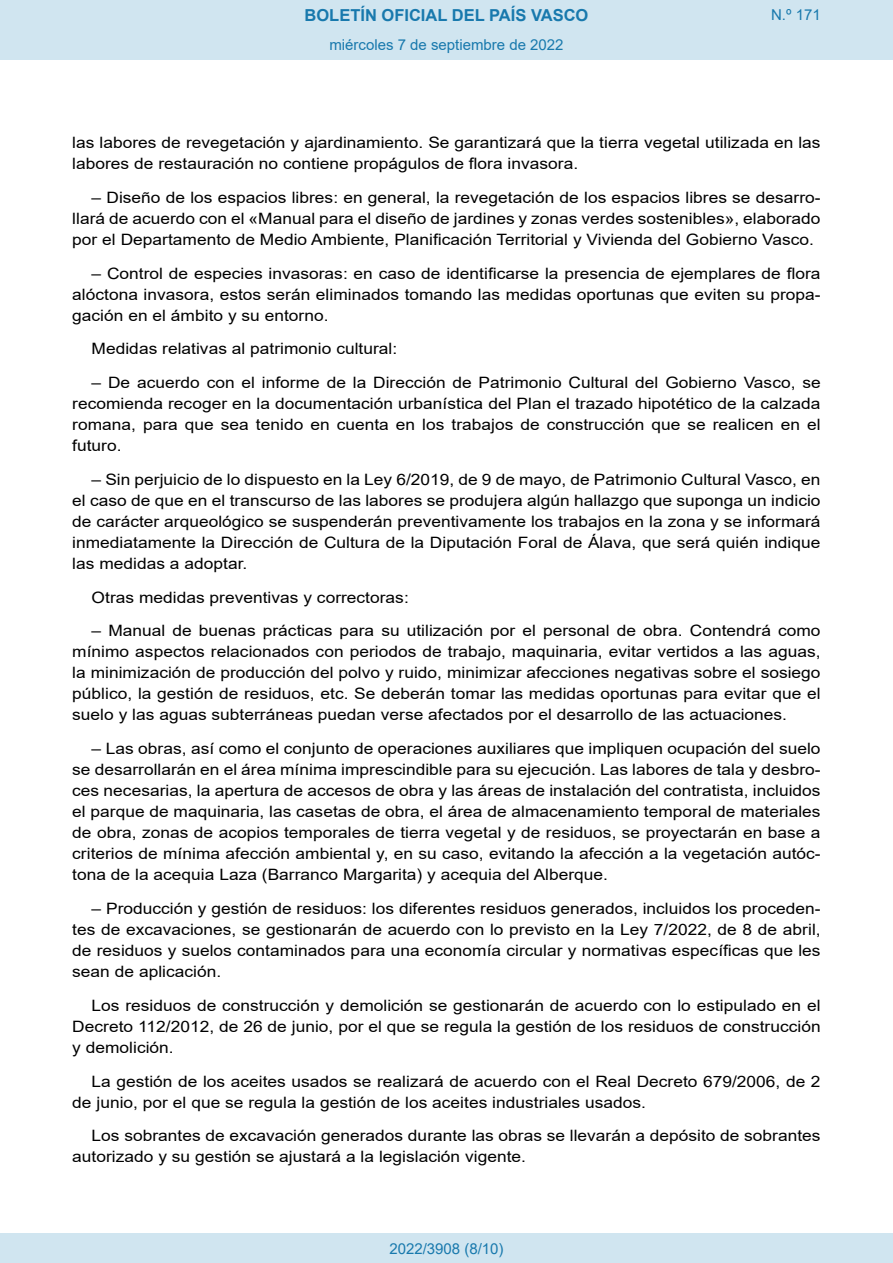
<style>
.page{position:relative;width:893px;height:1263px;background:#fff}
.page>*{position:absolute;margin:0;border:0;box-sizing:border-box;transform-origin:0 0}
.t1{font:700 16.5px "Arial";color:#1879ad}
.BOPVDetalle{font:15.6px/21px "Arial";color:#000;text-align:justify;scale:1.11 1}
.Paginacion_Centro{font:15px "Arial";color:#1879ad}
</style>
<div class="page">
<div style="left:0;top:0;width:893px;height:60px;background:#d0e5f0"></div>
<div style="left:0;top:1233px;width:893px;height:30px;background:#d0e5f0"></div>
<p class="t1" style="left:305px;top:3px;width:285px">BOLETÍN OFICIAL DEL PAÍS VASCO</p>
<p class="Paginacion_Centro" style="left:329px;top:35px;width:236px">miércoles 7 de septiembre de 2022</p>
<p class="Paginacion_Centro" style="left:771px;top:5px;width:51px">N.º 171</p>
<p class="BOPVDetalle" style="left:72px;top:132px;width:676px">las labores de revegetación y ajardinamiento. Se garantizará que la tierra vegetal utilizada en las labores de restauración no contiene propágulos de flora invasora.</p>
<p class="BOPVDetalle" style="left:72px;top:187px;width:676px;text-indent:19px">– Diseño de los espacios libres: en general, la revegetación de los espacios libres se desarro&shy;llará de acuerdo con el «Manual para el diseño de jardines y zonas verdes sostenibles», elaborado por el Departamento de Medio Ambiente, Planificación Territorial y Vivienda del Gobierno Vasco.</p>
<p class="BOPVDetalle" style="left:72px;top:263px;width:676px;text-indent:19px">– Control de especies invasoras: en caso de identificarse la presencia de ejemplares de flora alóctona invasora, estos serán eliminados tomando las medidas oportunas que eviten su propa&shy;gación en el ámbito y su entorno.</p>
<p class="BOPVDetalle" style="left:92px;top:338px;width:277px">Medidas relativas al patrimonio cultural:</p>
<p class="BOPVDetalle" style="left:72px;top:372px;width:676px;text-indent:19px">– De acuerdo con el informe de la Dirección de Patrimonio Cultural del Gobierno Vasco, se recomienda recoger en la documentación urbanística del Plan el trazado hipotético de la calzada romana, para que sea tenido en cuenta en los trabajos de construcción que se realicen en el futuro.</p>
<p class="BOPVDetalle" style="left:72px;top:469px;width:676px;text-indent:19px">– Sin perjuicio de lo dispuesto en la Ley 6/2019, de 9 de mayo, de Patrimonio Cultural Vasco, en el caso de que en el transcurso de las labores se produjera algún hallazgo que suponga un indicio de carácter arqueológico se suspenderán preventivamente los trabajos en la zona y se informará inmediatamente la Dirección de Cultura de la Diputación Foral de Álava, que será quién indique las medidas a adoptar.</p>
<p class="BOPVDetalle" style="left:92px;top:587px;width:287px">Otras medidas preventivas y correctoras:</p>
<p class="BOPVDetalle" style="left:72px;top:620px;width:676px;text-indent:19px">– Manual de buenas prácticas para su utilización por el personal de obra. Contendrá como mínimo aspectos relacionados con periodos de trabajo, maquinaria, evitar vertidos a las aguas, la minimización de producción del polvo y ruido, minimizar afecciones negativas sobre el sosiego público, la gestión de residuos, etc. Se deberán tomar las medidas oportunas para evitar que el suelo y las aguas subterráneas puedan verse afectados por el desarrollo de las actuaciones.</p>
<p class="BOPVDetalle" style="left:72px;top:738px;width:676px;text-indent:19px">– Las obras, así como el conjunto de operaciones auxiliares que impliquen ocupación del suelo se desarrollarán en el área mínima imprescindible para su ejecución. Las labores de tala y desbro&shy;ces necesarias, la apertura de accesos de obra y las áreas de instalación del contratista, incluidos el parque de maquinaria, las casetas de obra, el área de almacenamiento temporal de materiales de obra, zonas de acopios temporales de tierra vegetal y de residuos, se proyectarán en base a criterios de mínima afección ambiental y, en su caso, evitando la afección a la vegetación autóc&shy;tona de la acequia Laza (Barranco Margarita) y acequia del Alberque.</p>
<p class="BOPVDetalle" style="left:72px;top:898px;width:676px;text-indent:19px">– Producción y gestión de residuos: los diferentes residuos generados, incluidos los proceden&shy;tes de excavaciones, se gestionarán de acuerdo con lo previsto en la Ley 7/2022, de 8 de abril, de residuos y suelos contaminados para una economía circular y normativas específicas que les sean de aplicación.</p>
<p class="BOPVDetalle" style="left:72px;top:995px;width:676px;text-indent:19px">Los residuos de construcción y demolición se gestionarán de acuerdo con lo estipulado en el Decreto 112/2012, de 26 de junio, por el que se regula la gestión de los residuos de construcción y demolición.</p>
<p class="BOPVDetalle" style="left:72px;top:1070px;width:676px;text-indent:19px">La gestión de los aceites usados se realizará de acuerdo con el Real Decreto 679/2006, de 2 de junio, por el que se regula la gestión de los aceites industriales usados.</p>
<p class="BOPVDetalle" style="left:72px;top:1125px;width:676px;text-indent:19px">Los sobrantes de excavación generados durante las obras se llevarán a depósito de sobrantes autorizado y su gestión se ajustará a la legislación vigente.</p>
<p class="Paginacion_Centro" style="left:389px;top:1238px;width:116px">2022/3908 (8/10)</p>
</div>
